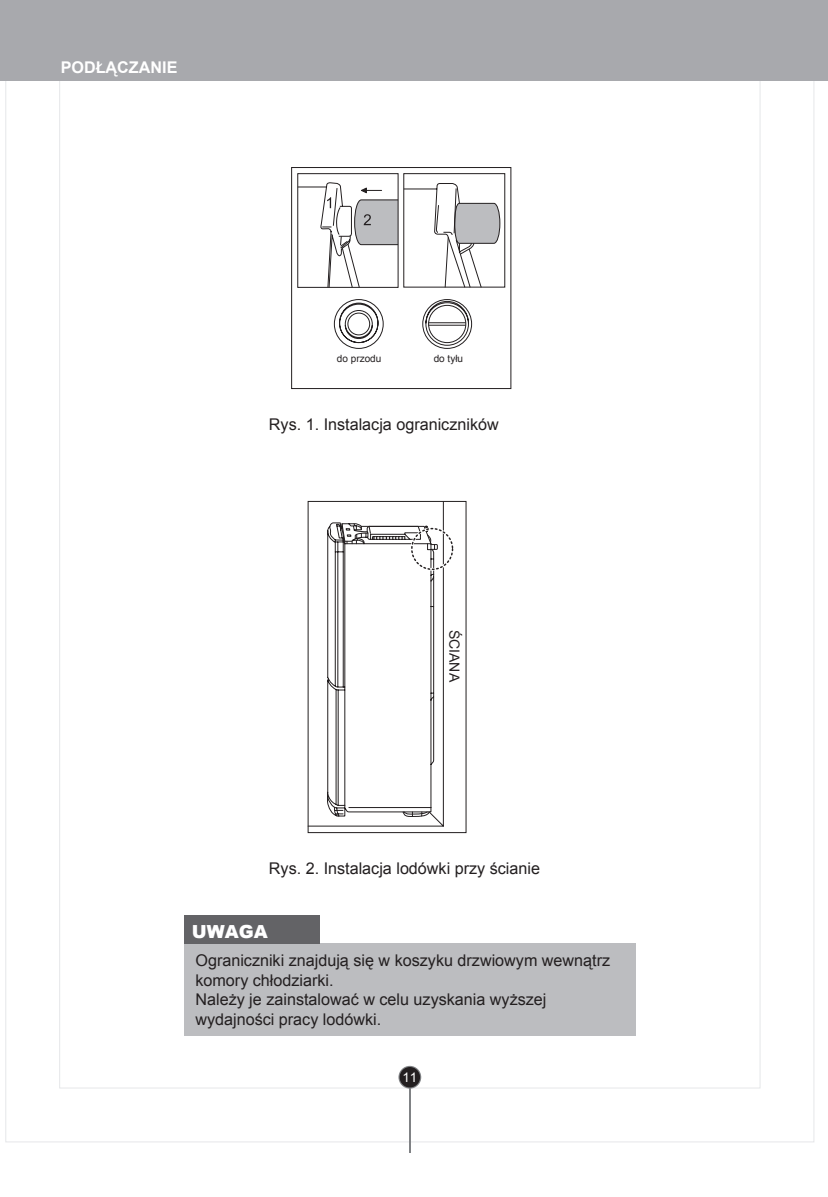
<style>
.page{position:relative;width:828px;height:1197px;background:#fff}
.page>*{position:absolute;margin:0;border:0;box-sizing:border-box;transform-origin:0 0}
.t1{font:900 18px "Arial";color:#fff}
.t2{font:16.2px/19.4px "Arial";color:#231f20}
.t3{font:700 16.2px "Arial";color:#fff}
.t4{font:14px "Arial";color:#231f20}
.t5{font:13.4px "Arial";color:#fff}
.t6{font:10px "Arial";color:#231f20}
</style>
<div class="page">
<hr style="left:409px;top:1077px;width:2px;height:75px;background:#808285">
<svg style="left:398px;top:1065px;width:23px;height:23px"></svg>
<div style="left:399px;top:1066px;width:21px;height:21px;background:#231f20;border-radius:50%"></div>
<div style="left:0;top:0;width:827px;height:81px;background:#a8a9ad"></div>
<svg style="left:291px;top:167px;width:220px;height:222px"></svg>
<hr style="left:428px;top:325px;width:38px;height:1px;background:#231f20">
<hr style="left:428px;top:322px;width:38px;height:1px;background:#231f20">
<svg style="left:297px;top:167px;width:204px;height:121px"></svg>
<svg style="left:310px;top:503px;width:134px;height:323px"></svg>
<div style="left:308px;top:501px;width:158px;height:332px;border:1px solid #231f20"></div>
<div style="left:410px;top:527px;width:44px;height:43px;border:3px solid #fff;border-radius:50%"></div>
<div style="left:411px;top:528px;width:42px;height:42px;border:1px dashed #231f20;border-radius:50%"></div>
<div style="left:184px;top:943px;width:451px;height:92px;background:#bcbdc0"></div>
<div style="left:184px;top:915px;width:136px;height:28px;background:#636366"></div>
<p class="t3" style="left:61px;top:57px;width:118px">PODŁĄCZANIE</p>
<p class="t6" style="left:337px;top:351px;width:46px">do przodu</p>
<p class="t6" style="left:434px;top:351px;width:31px">do tyłu</p>
<p class="t2" style="left:269px;top:414px;width:231px">Rys. 1. Instalacja ograniczników</p>
<p class="t4" style="left:463px;top:629px;width:54px;rotate:90deg">ŚCIANA</p>
<p class="t2" style="left:269px;top:859px;width:273px">Rys. 2. Instalacja lodówki przy ścianie</p>
<p class="t1" style="left:192px;top:918px;width:77px">UWAGA</p>
<p class="t2" style="left:195px;top:951px;width:416px">Ograniczniki znajdują się w koszyku drzwiowym wewnątrz komory chłodziarki.<br>Należy je zainstalować w celu uzyskania wyższej wydajności pracy lodówki.</p>
<p class="t5" style="left:402px;top:1068px;width:16px">11</p>
</div>
